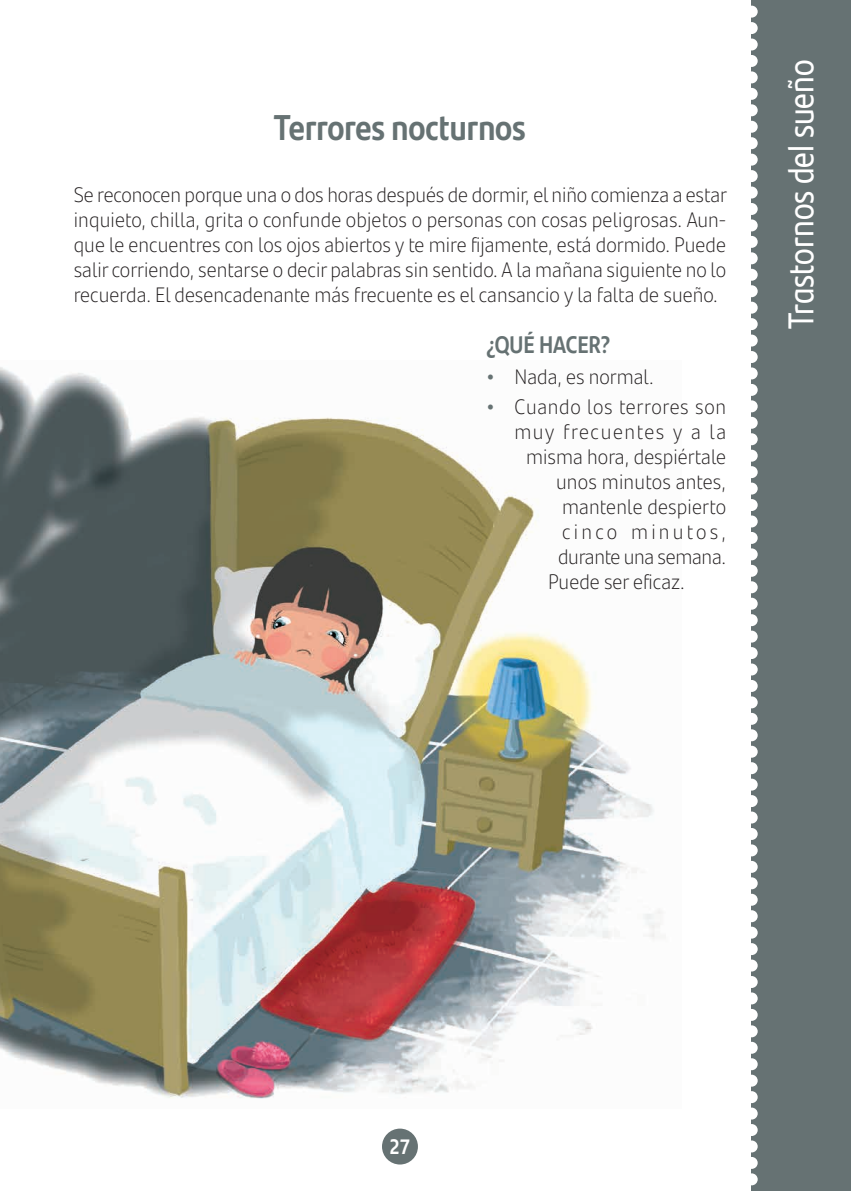
<style>
.page{position:relative;width:851px;height:1191px;background:#fff}
.page>*{position:absolute;margin:0;border:0;box-sizing:border-box;transform-origin:0 0}
.t1{font:36px "Santander Headline";color:#fff;scale:.9 1}
.t2{font:700 36px "Santander Headline";color:#667273;scale:.9 1}
.t3{font:700 24px "Santander Headline";color:#667273;scale:.9 1}
.t4{font:300 21px/25px "Santander Text";color:#231f20;text-align:justify;scale:.95 1}
.t5{font:300 21px "Santander Text";letter-spacing:.035em;color:#231f20;scale:.95 1}
.t6{font:300 21px "Santander Text";letter-spacing:.075em;color:#231f20;scale:.95 1}
.t7{font:300 21px "Santander Text";letter-spacing:.165em;color:#231f20;scale:.95 1}
.t8{font:700 21px "Santander Headline";color:#fff;scale:.9 1}
.s1{font-weight:700;color:#667273}
</style>
<div class="page">
<div style="left:751px;top:0;width:99px;height:1191px;background:#667273"></div>
<div style="left:745px;top:6px;width:12px;height:12px;background:#fff;border-radius:50%"></div>
<div style="left:745px;top:22px;width:12px;height:12px;background:#fff;border-radius:50%"></div>
<div style="left:745px;top:39px;width:12px;height:11px;background:#fff;border-radius:50%"></div>
<div style="left:745px;top:55px;width:12px;height:12px;background:#fff;border-radius:50%"></div>
<div style="left:745px;top:71px;width:12px;height:12px;background:#fff;border-radius:50%"></div>
<div style="left:745px;top:88px;width:12px;height:12px;background:#fff;border-radius:50%"></div>
<div style="left:745px;top:104px;width:12px;height:12px;background:#fff;border-radius:50%"></div>
<div style="left:745px;top:121px;width:12px;height:12px;background:#fff;border-radius:50%"></div>
<div style="left:745px;top:137px;width:12px;height:12px;background:#fff;border-radius:50%"></div>
<div style="left:745px;top:154px;width:12px;height:12px;background:#fff;border-radius:50%"></div>
<div style="left:745px;top:170px;width:12px;height:12px;background:#fff;border-radius:50%"></div>
<div style="left:745px;top:186px;width:12px;height:12px;background:#fff;border-radius:50%"></div>
<div style="left:745px;top:203px;width:12px;height:12px;background:#fff;border-radius:50%"></div>
<div style="left:745px;top:219px;width:12px;height:12px;background:#fff;border-radius:50%"></div>
<div style="left:745px;top:236px;width:12px;height:12px;background:#fff;border-radius:50%"></div>
<div style="left:745px;top:252px;width:12px;height:12px;background:#fff;border-radius:50%"></div>
<div style="left:745px;top:269px;width:12px;height:12px;background:#fff;border-radius:50%"></div>
<div style="left:745px;top:285px;width:12px;height:12px;background:#fff;border-radius:50%"></div>
<div style="left:745px;top:302px;width:12px;height:12px;background:#fff;border-radius:50%"></div>
<div style="left:745px;top:318px;width:12px;height:12px;background:#fff;border-radius:50%"></div>
<div style="left:745px;top:334px;width:12px;height:12px;background:#fff;border-radius:50%"></div>
<div style="left:745px;top:351px;width:12px;height:12px;background:#fff;border-radius:50%"></div>
<div style="left:745px;top:367px;width:12px;height:12px;background:#fff;border-radius:50%"></div>
<div style="left:745px;top:384px;width:12px;height:12px;background:#fff;border-radius:50%"></div>
<div style="left:745px;top:400px;width:12px;height:12px;background:#fff;border-radius:50%"></div>
<div style="left:745px;top:417px;width:12px;height:12px;background:#fff;border-radius:50%"></div>
<div style="left:745px;top:433px;width:12px;height:12px;background:#fff;border-radius:50%"></div>
<div style="left:745px;top:450px;width:12px;height:12px;background:#fff;border-radius:50%"></div>
<div style="left:745px;top:466px;width:12px;height:12px;background:#fff;border-radius:50%"></div>
<div style="left:745px;top:482px;width:12px;height:12px;background:#fff;border-radius:50%"></div>
<div style="left:745px;top:499px;width:12px;height:12px;background:#fff;border-radius:50%"></div>
<div style="left:745px;top:515px;width:12px;height:12px;background:#fff;border-radius:50%"></div>
<div style="left:745px;top:532px;width:12px;height:12px;background:#fff;border-radius:50%"></div>
<div style="left:745px;top:548px;width:12px;height:12px;background:#fff;border-radius:50%"></div>
<div style="left:745px;top:565px;width:12px;height:12px;background:#fff;border-radius:50%"></div>
<div style="left:745px;top:581px;width:12px;height:12px;background:#fff;border-radius:50%"></div>
<div style="left:745px;top:598px;width:12px;height:11px;background:#fff;border-radius:50%"></div>
<div style="left:745px;top:614px;width:12px;height:12px;background:#fff;border-radius:50%"></div>
<div style="left:745px;top:630px;width:12px;height:12px;background:#fff;border-radius:50%"></div>
<div style="left:745px;top:647px;width:12px;height:12px;background:#fff;border-radius:50%"></div>
<div style="left:745px;top:663px;width:12px;height:12px;background:#fff;border-radius:50%"></div>
<div style="left:745px;top:680px;width:12px;height:12px;background:#fff;border-radius:50%"></div>
<div style="left:745px;top:696px;width:12px;height:12px;background:#fff;border-radius:50%"></div>
<div style="left:745px;top:713px;width:12px;height:12px;background:#fff;border-radius:50%"></div>
<div style="left:745px;top:729px;width:12px;height:12px;background:#fff;border-radius:50%"></div>
<div style="left:745px;top:745px;width:12px;height:12px;background:#fff;border-radius:50%"></div>
<div style="left:745px;top:762px;width:12px;height:12px;background:#fff;border-radius:50%"></div>
<div style="left:745px;top:778px;width:12px;height:12px;background:#fff;border-radius:50%"></div>
<div style="left:745px;top:795px;width:12px;height:12px;background:#fff;border-radius:50%"></div>
<div style="left:745px;top:811px;width:12px;height:12px;background:#fff;border-radius:50%"></div>
<div style="left:745px;top:828px;width:12px;height:12px;background:#fff;border-radius:50%"></div>
<div style="left:745px;top:844px;width:12px;height:12px;background:#fff;border-radius:50%"></div>
<div style="left:745px;top:861px;width:12px;height:12px;background:#fff;border-radius:50%"></div>
<div style="left:745px;top:877px;width:12px;height:12px;background:#fff;border-radius:50%"></div>
<div style="left:745px;top:893px;width:12px;height:12px;background:#fff;border-radius:50%"></div>
<div style="left:745px;top:910px;width:12px;height:12px;background:#fff;border-radius:50%"></div>
<div style="left:745px;top:926px;width:12px;height:12px;background:#fff;border-radius:50%"></div>
<div style="left:745px;top:943px;width:12px;height:12px;background:#fff;border-radius:50%"></div>
<div style="left:745px;top:959px;width:12px;height:12px;background:#fff;border-radius:50%"></div>
<div style="left:745px;top:976px;width:12px;height:12px;background:#fff;border-radius:50%"></div>
<div style="left:745px;top:992px;width:12px;height:12px;background:#fff;border-radius:50%"></div>
<div style="left:745px;top:1009px;width:12px;height:12px;background:#fff;border-radius:50%"></div>
<div style="left:745px;top:1025px;width:12px;height:12px;background:#fff;border-radius:50%"></div>
<div style="left:745px;top:1041px;width:12px;height:12px;background:#fff;border-radius:50%"></div>
<div style="left:745px;top:1058px;width:12px;height:12px;background:#fff;border-radius:50%"></div>
<div style="left:745px;top:1074px;width:12px;height:12px;background:#fff;border-radius:50%"></div>
<div style="left:745px;top:1091px;width:12px;height:12px;background:#fff;border-radius:50%"></div>
<div style="left:745px;top:1107px;width:12px;height:12px;background:#fff;border-radius:50%"></div>
<div style="left:745px;top:1124px;width:12px;height:12px;background:#fff;border-radius:50%"></div>
<div style="left:745px;top:1140px;width:12px;height:12px;background:#fff;border-radius:50%"></div>
<div style="left:745px;top:1157px;width:12px;height:11px;background:#fff;border-radius:50%"></div>
<div style="left:745px;top:1173px;width:12px;height:12px;background:#fff;border-radius:50%"></div>
<div style="left:382px;top:1128px;width:36px;height:36px;background:#667273;border-radius:50%"></div>
<img style="left:0;top:367px;width:663px;height:732px">
<h1 class="t2" style="left:274px;top:100px;width:281px">Terrores nocturnos</h1>
<p class="t4" style="left:74px;top:181px;width:689px">Se reconocen porque una o dos horas después de dormir, el niño comienza a estar inquieto, chilla, grita o confunde objetos o personas con cosas peligrosas. Aun&shy;que le encuentres con los ojos abiertos y te mire fijamente, está dormido. Puede salir corriendo, sentarse o decir palabras sin sentido. A la mañana siguiente no lo recuerda. El desencadenante más frecuente es el cansancio y la falta de sueño.</p>
<p class="t3" style="left:486px;top:326px;width:140px">¿QUÉ HACER?</p>
<p class="t4" style="left:486px;top:363px;width:178px"><span class="s1">•</span> Nada, es normal.</p>
<p class="t5" style="left:486px;top:391px;width:254px"><span class="s1">•</span> Cuando los terrores son</p>
<p class="t6" style="left:514px;top:416px;width:224px">muy frecuentes y a la</p>
<p class="t4" style="left:526px;top:443px;width:212px">misma hora, despiértale</p>
<p class="t4" style="left:556px;top:468px;width:180px">unos minutos antes,</p>
<p class="t4" style="left:562px;top:493px;width:174px">mantenle despierto</p>
<p class="t7" style="left:562px;top:516px;width:174px">cinco minutos,</p>
<p class="t4" style="left:558px;top:543px;width:178px">durante una semana.</p>
<p class="t4" style="left:548px;top:568px;width:145px">Puede ser eficaz.</p>
<h1 class="t1" style="left:773px;top:329px;width:301px;rotate:-90deg">Trastornos del sueño</h1>
<p class="t8" style="left:389px;top:1130px;width:25px">27</p>
</div>
